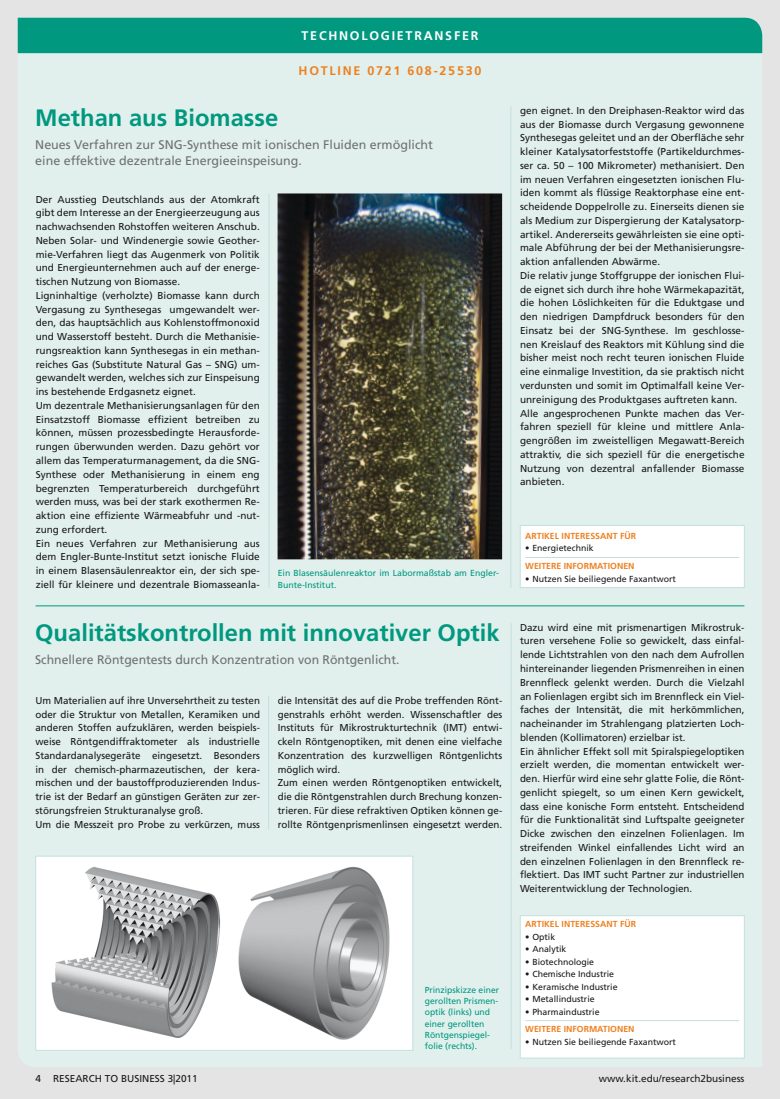
<style>
.page{position:relative;width:780px;height:1099px;background:#fff}
.page>*{position:absolute;margin:0;border:0;box-sizing:border-box;transform-origin:0 0}
.t1{font:700 23.75px "Frutiger LT Std";color:#00987f}
.t2{font:12.5px/16.2px "Frutiger LT Std";color:#707173}
.t3{font:700 12.5px "Frutiger LT Std";letter-spacing:.14em;color:#ed8122}
.t4{font:700 12.5px "Frutiger LT Std";letter-spacing:.14em;color:#fff}
.t5{font:10px/13.8px "Frutiger LT Std";color:#1a181b}
.t6{font:8.75px "Frutiger LT Std";color:#1a181b}
.t7{font:8.75px/11.2px "Frutiger LT Std";color:#00987f}
.t8{font:700 8.75px "Frutiger LT Std";color:#ed8122}
</style>
<div class="page">
<div style="left:0;top:0;width:780px;height:1098px;background:#e4e4e5"></div>
<div style="left:18px;top:53px;width:744px;height:1014px;background:#e1f0ec"></div>
<div style="left:18px;top:18px;width:744px;height:35px;background:#00987f"></div>
<hr style="left:36px;top:605px;width:708px;height:1px;background:#00987f">
<hr style="left:510px;top:106px;width:1px;height:481px;background:#c4dfdd">
<hr style="left:269px;top:193px;width:1px;height:394px;background:#c4dfdd">
<div style="left:520px;top:525px;width:224px;height:62px;background:#fff;border:1px solid #c4dfdd"></div>
<hr style="left:525px;top:557px;width:214px;height:1px;background:#c4dfdd">
<hr style="left:268px;top:696px;width:1px;height:133px;background:#c4dfdd">
<hr style="left:511px;top:623px;width:1px;height:426px;background:#c4dfdd">
<img style="left:277px;top:193px;width:225px;height:366px">
<div style="left:520px;top:915px;width:224px;height:143px;background:#fff;border:1px solid #c4dfdd"></div>
<hr style="left:525px;top:1020px;width:214px;height:1px;background:#c4dfdd">
<div style="left:35px;top:855px;width:378px;height:195px;background:#fff;border:1px solid #c4dfdd"></div>
<img style="left:238px;top:866px;width:151px;height:173px">
<img style="left:51px;top:866px;width:169px;height:172px">
<p class="t4" style="left:301px;top:29px;width:178px">TECHNOLOGIETRANSFER</p>
<p class="t3" style="left:298px;top:63px;width:184px">HOTLINE 0721 608-25530</p>
<h1 class="t1" style="left:35px;top:103px;width:244px">Methan aus Biomasse</h1>
<p class="t2" style="left:35px;top:136px;width:399px">Neues Verfahren zur SNG-Synthese mit ionischen Fluiden ermöglicht eine effektive dezentrale Energieeinspeisung.</p>
<p class="t5" style="left:36px;top:192px;width:225px">Der Ausstieg Deutschlands aus der Atomkraft gibt dem Interesse an der Energieerzeugung aus nachwachsenden Rohstoffen weiteren Anschub.<br>Neben Solar- und Windenergie sowie Geother&shy;mie-Verfahren liegt das Augenmerk von Politik und Energieunternehmen auch auf der energe&shy;tischen Nutzung von Biomasse.<br>Ligninhaltige (verholzte) Biomasse kann durch Vergasung zu Synthesegas umgewandelt wer&shy;den, das hauptsächlich aus Kohlenstoffmonoxid und Wasserstoff besteht. Durch die Methanisie&shy;rungsreaktion kann Synthesegas in ein methan&shy;reiches Gas (Substitute Natural Gas – SNG) um&shy;gewandelt werden, welches sich zur Einspeisung ins bestehende Erdgasnetz eignet.<br>Um dezentrale Methanisierungsanlagen für den Einsatzstoff Biomasse effizient betreiben zu können, müssen prozessbedingte Herausforde&shy;rungen überwunden werden. Dazu gehört vor allem das Temperaturmanagement, da die SNG-Synthese oder Methanisierung in einem eng begrenzten Temperaturbereich durchgeführt werden muss, was bei der stark exothermen Re&shy;aktion eine effiziente Wärmeabfuhr und -nut&shy;zung erfordert.<br>Ein neues Verfahren zur Methanisierung aus dem Engler-Bunte-Institut setzt ionische Fluide in einem Blasensäulenreaktor ein, der sich spe&shy;ziell für kleinere und dezentrale Biomasseanla-</p>
<p class="t7" style="left:278px;top:567px;width:223px">Ein Blasensäulenreaktor im Labormaßstab am Engler-<br>Bunte-Institut.</p>
<h1 class="t1" style="left:35px;top:619px;width:466px">Qualitätskontrollen mit innovativer Optik</h1>
<p class="t2" style="left:35px;top:652px;width:366px">Schnellere Röntgentests durch Konzentration von Röntgenlicht.</p>
<p class="t5" style="left:35px;top:693px;width:226px">Um Materialien auf ihre Unversehrtheit zu testen oder die Struktur von Metallen, Keramiken und anderen Stoffen aufzuklären, werden beispiels&shy;weise Röntgendiffraktometer als industrielle Standardanalysegeräte eingesetzt. Besonders in der chemisch-pharmazeutischen, der kera&shy;mischen und der baustoffproduzierenden Indus&shy;trie ist der Bedarf an günstigen Geräten zur zer&shy;störungsfreien Strukturanalyse groß.<br>Um die Messzeit pro Probe zu verkürzen, muss</p>
<p class="t5" style="left:278px;top:693px;width:226px">die Intensität des auf die Probe treffenden Rönt&shy;genstrahls erhöht werden. Wissenschaftler des Instituts für Mikrostrukturtechnik (IMT) entwi&shy;ckeln Röntgenoptiken, mit denen eine vielfache Konzentration des kurzwelligen Röntgenlichts möglich wird.<br>Zum einen werden Röntgenoptiken entwickelt, die die Röntgenstrahlen durch Brechung konzen&shy;trieren. Für diese refraktiven Optiken können ge&shy;rollte Röntgenprismenlinsen eingesetzt werden.</p>
<p class="t7" style="left:425px;top:984px;width:76px">Prinzipskizze einer gerollten Prismen&shy;optik (links) und einer gerollten<br>Röntgenspiegel&shy;folie (rechts).</p>
<p class="t5" style="left:520px;top:103px;width:226px">gen eignet. In den Dreiphasen-Reaktor wird das aus der Biomasse durch Vergasung gewonnene Synthesegas geleitet und an der Oberfläche sehr kleiner Katalysatorfeststoffe (Partikeldurchmes&shy;ser ca. 50 – 100 Mikrometer) methanisiert. Den im neuen Verfahren eingesetzten ionischen Flu&shy;iden kommt als flüssige Reaktorphase eine ent&shy;scheidende Doppelrolle zu. Einerseits dienen sie als Medium zur Dispergierung der Katalysatorp&shy;artikel. Andererseits gewährleisten sie eine opti&shy;male Abführung der bei der Methanisierungsre&shy;aktion anfallenden Abwärme.<br>Die relativ junge Stoffgruppe der ionischen Flui&shy;de eignet sich durch ihre hohe Wärmekapazität, die hohen Löslichkeiten für die Eduktgase und den niedrigen Dampfdruck besonders für den Einsatz bei der SNG-Synthese. Im geschlosse&shy;nen Kreislauf des Reaktors mit Kühlung sind die bisher meist noch recht teuren ionischen Fluide eine einmalige Investition, da sie praktisch nicht verdunsten und somit im Optimalfall keine Ver&shy;unreinigung des Produktgases auftreten kann.<br>Alle angesprochenen Punkte machen das Ver&shy;fahren speziell für kleine und mittlere Anla&shy;gengrößen im zweistelligen Megawatt-Bereich attraktiv, die sich speziell für die energetische Nutzung von dezentral anfallender Biomasse anbieten.</p>
<p class="t8" style="left:525px;top:530px;width:112px">ARTIKEL INTERESSANT FÜR</p>
<p class="t6" style="left:525px;top:543px;width:70px">• Energietechnik</p>
<p class="t8" style="left:525px;top:561px;width:111px">WEITERE INFORMATIONEN</p>
<p class="t6" style="left:525px;top:573px;width:152px">• Nutzen Sie beiliegende Faxantwort</p>
<p class="t5" style="left:520px;top:620px;width:226px">Dazu wird eine mit prismenartigen Mikrostruk&shy;turen versehene Folie so gewickelt, dass einfal&shy;lende Lichtstrahlen von den nach dem Aufrollen hintereinander liegenden Prismenreihen in einen Brennfleck gelenkt werden. Durch die Vielzahl an Folienlagen ergibt sich im Brennfleck ein Viel&shy;faches der Intensität, die mit herkömmlichen, nacheinander im Strahlengang platzierten Loch&shy;blenden (Kollimatoren) erzielbar ist.<br>Ein ähnlicher Effekt soll mit Spiralspiegeloptiken erzielt werden, die momentan entwickelt wer&shy;den. Hierfür wird eine sehr glatte Folie, die Rönt&shy;genlicht spiegelt, so um einen Kern gewickelt, dass eine konische Form entsteht. Entscheidend für die Funktionalität sind Luftspalte geeigneter Dicke zwischen den einzelnen Folienlagen. Im streifenden Winkel einfallendes Licht wird an den einzelnen Folienlagen in den Brennfleck re&shy;flektiert. Das IMT sucht Partner zur industriellen Weiterentwicklung der Technologien.</p>
<p class="t8" style="left:525px;top:918px;width:112px">ARTIKEL INTERESSANT FÜR</p>
<p class="t6" style="left:525px;top:931px;width:31px">• Optik</p>
<p class="t6" style="left:525px;top:943px;width:43px">• Analytik</p>
<p class="t6" style="left:525px;top:956px;width:70px">• Biotechnologie</p>
<p class="t6" style="left:525px;top:968px;width:90px">• Chemische Industrie</p>
<p class="t6" style="left:525px;top:981px;width:94px">• Keramische Industrie</p>
<p class="t6" style="left:525px;top:993px;width:71px">• Metallindustrie</p>
<p class="t6" style="left:525px;top:1006px;width:76px">• Pharmaindustrie</p>
<p class="t8" style="left:525px;top:1024px;width:111px">WEITERE INFORMATIONEN</p>
<p class="t6" style="left:525px;top:1036px;width:152px">• Nutzen Sie beiliegende Faxantwort</p>
<p class="t5" style="left:35px;top:1071px;width:164px">4 RESEARCH TO BUSINESS 3|2011</p>
<p class="t5" style="left:599px;top:1071px;width:147px">www.kit.edu/research2business</p>
</div>
